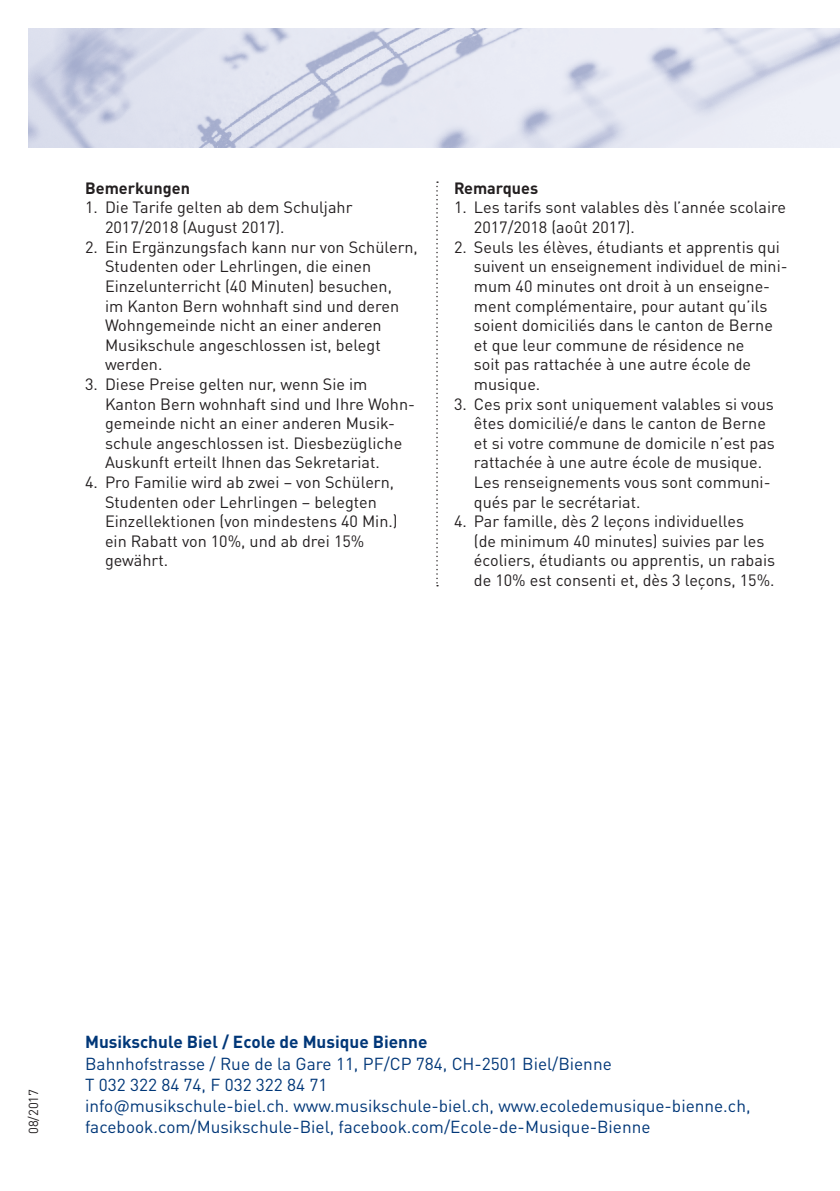
<style>
.page{position:relative;width:840px;height:1191px;background:#fff}
.page>*{position:absolute;margin:0;border:0;box-sizing:border-box;transform-origin:0 0}
.t1{font:17.2px/21.2px "DIN Pro";color:#013778}
.t2{font:700 17.2px "DIN Pro";color:#013778}
.t3{font:16.2px/19.6px "DIN Pro";color:#231f20}
.t4{font:700 16.2px "DIN Pro";color:#231f20}
.t5{font:13px "DIN Pro";color:#231f20}
</style>
<div class="page">
<img style="left:28px;top:28px;width:811px;height:119px">
<svg style="left:436px;top:181px;width:2px;height:405px"></svg>
<p class="t4" style="left:85px;top:174px;width:106px">Bemerkungen</p>
<p class="t3" style="left:105px;top:196px;width:249px;text-indent:-20px">1. Die Tarife gelten ab dem Schuljahr<br>2017/2018 (August 2017).</p>
<p class="t3" style="left:105px;top:235px;width:314px;text-indent:-20px">2. Ein Ergänzungsfach kann nur von Schülern, Studenten oder Lehrlingen, die einen Einzelunterricht (40 Minuten) besuchen,<br>im Kanton Bern wohnhaft sind und deren Wohngemeinde nicht an einer anderen Musikschule angeschlossen ist, belegt werden.</p>
<p class="t3" style="left:105px;top:373px;width:311px;text-indent:-20px">3. Diese Preise gelten nur, wenn Sie im Kanton Bern wohnhaft sind und Ihre Wohn&shy;gemeinde nicht an einer anderen Musik&shy;schule angeschlossen ist. Diesbezügliche Auskunft erteilt Ihnen das Sekretariat.</p>
<p class="t3" style="left:105px;top:471px;width:294px;text-indent:-20px">4. Pro Familie wird ab zwei – von Schülern,<br>Studenten oder Lehrlingen – belegten<br>Einzellektionen (von mindestens 40 Min.) ein Rabatt von 10%, und ab drei 15% gewährt.</p>
<p class="t4" style="left:454px;top:174px;width:86px">Remarques</p>
<p class="t3" style="left:473px;top:196px;width:313px;text-indent:-20px">1. Les tarifs sont valables dès l’année scolaire<br>2017/2018 (août 2017).</p>
<p class="t3" style="left:473px;top:235px;width:315px;text-indent:-20px">2. Seuls les élèves, étudiants et apprentis qui suivent un enseignement individuel de mini&shy;mum 40 minutes ont droit à un enseigne&shy;ment complémentaire, pour autant qu’ils soient domiciliés dans le canton de Berne et que leur commune de résidence ne<br>soit pas rattachée à une autre école de musique.</p>
<p class="t3" style="left:473px;top:392px;width:302px;text-indent:-20px">3. Ces prix sont uniquement valables si vous êtes domicilié/e dans le canton de Berne et si votre commune de domicile n’est pas rattachée à une autre école de musique.<br>Les renseignements vous sont communi&shy;qués par le secrétariat.</p>
<p class="t3" style="left:473px;top:510px;width:302px;text-indent:-20px">4. Par famille, dès 2 leçons individuelles<br>(de minimum 40 minutes) suivies par les écoliers, étudiants ou apprentis, un rabais de 10% est consenti et, dès 3 leçons, 15%.</p>
<p class="t5" style="left:23px;top:1134px;width:47px;rotate:-90deg">08/2017</p>
<p class="t2" style="left:85px;top:1027px;width:343px">Musikschule Biel / Ecole de Musique Bienne</p>
<p class="t1" style="left:85px;top:1051px;width:666px">Bahnhofstrasse / Rue de la Gare 11, PF/CP 784, CH-2501 Biel/Bienne<br>T 032 322 84 74, F 032 322 84 71<br>info@musikschule-biel.ch. www.musikschule-biel.ch, www.ecoledemusique-bienne.ch, facebook.com/Musikschule-Biel, facebook.com/Ecole-de-Musique-Bienne</p>
</div>
